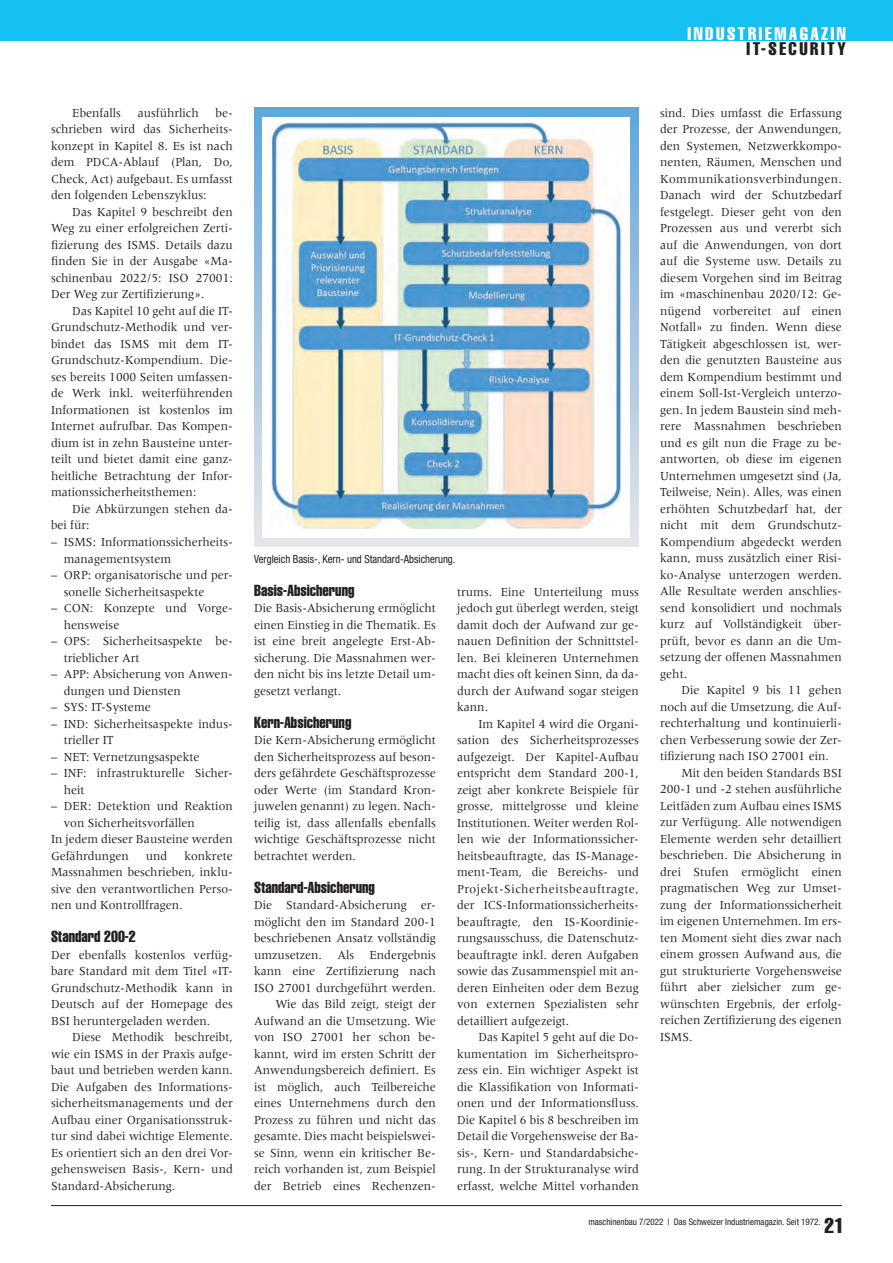
<style>
.page{position:relative;width:893px;height:1263px;background:#fff}
.page>*{position:absolute;margin:0;border:0;box-sizing:border-box;transform-origin:0 0}
.t1{font:extra-condensed 21px "Helvetica";color:#231f20}
.t2{font:extra-condensed 18px "Helvetica";letter-spacing:.14em;color:#fff}
.t3{font:extra-condensed 18px "Helvetica";letter-spacing:.14em;color:#231f20}
.UT{font:extra-condensed 15.75px "Helvetica";color:#231f20;scale:.95 1}
.Grundtext_Einzug{font:12.75px/16.5px "Meridien LT Std";color:#231f20;text-align:justify;scale:.95 1}
.Grundtext{font:12.75px/16.5px "Meridien LT Std";color:#231f20;scale:.95 1}
.Grundtext_Tab{font:12.75px/16.5px "Meridien LT Std";color:#231f20;scale:.95 1}
.Bildlegende{font:condensed 11.25px "Helvetica Neue";color:#231f20;scale:.95 1}
.t4{font:condensed 9px "Helvetica Neue";color:#231f20}
</style>
<div class="page">
<div style="left:0;top:0;width:893px;height:40px;background:#15c0f2"></div>
<svg style="left:254px;top:108px;width:385px;height:438px;background:#a2c6e2"></svg>
<div style="left:263px;top:117px;width:367px;height:420px;background:#fff"></div>
<img style="left:270px;top:122px;width:353px;height:407px">
<hr style="left:51px;top:1205px;width:791px;height:1px;background:#231f20">
<p class="t2" style="left:688px;top:23px;width:160px">INDUSTRIEMAGAZIN</p>
<p class="t3" style="left:746px;top:38px;width:101px">IT-SECURITY</p>
<p class="Grundtext_Einzug" style="left:51px;top:105px;width:193px;text-indent:164px">be&shy;schrieben wird das Sicherheits&shy;konzept in Kapitel 8. Es ist nach dem PDCA-Ablauf (Plan, Do, Check, Act) aufgebaut. Es umfasst den folgenden Lebenszyklus:</p>
<p class="Grundtext_Einzug" style="left:51px;top:204px;width:193px;text-indent:21px">Das Kapitel 9 beschreibt den Weg zu einer erfolgreichen Zerti&shy;fizierung des ISMS. Details dazu finden Sie in der Ausgabe «Ma&shy;schinenbau 2022/5: ISO 27001:<br>Der Weg zur Zertifizierung».</p>
<p class="Grundtext_Einzug" style="left:51px;top:303px;width:193px;text-indent:21px">Das Kapitel 10 geht auf die IT-Grundschutz-Methodik und ver&shy;bindet das ISMS mit dem IT-Grundschutz-Kompendium. Die&shy;ses bereits 1000 Seiten umfassen&shy;de Werk inkl. weiterführenden Informationen ist kostenlos im Internet aufrufbar. Das Kompen&shy;dium ist in zehn Bausteine unter&shy;teilt und bietet damit eine ganz&shy;heitliche Betrachtung der Infor&shy;mationssicherheitsthemen:</p>
<p class="Grundtext_Einzug" style="left:51px;top:500px;width:193px;text-indent:21px">Die Abkürzungen stehen da&shy;bei für:</p>
<p class="Grundtext_Tab" style="left:64px;top:534px;width:179px;text-indent:-13px">– ISMS: Informationssicherheits&shy;managementsystem</p>
<p class="Grundtext_Tab" style="left:64px;top:567px;width:179px;text-indent:-13px">– ORP: organisatorische und per&shy;sonelle Sicherheitsaspekte</p>
<p class="Grundtext_Tab" style="left:64px;top:600px;width:179px;text-indent:-13px">– CON: Konzepte und Vorge&shy;hensweise</p>
<p class="Grundtext_Tab" style="left:64px;top:633px;width:179px;text-indent:-13px">– OPS: Sicherheitsaspekte be&shy;trieblicher Art</p>
<p class="Grundtext_Tab" style="left:64px;top:666px;width:179px;text-indent:-13px">– APP: Absicherung von Anwen&shy;dungen und Diensten</p>
<p class="Grundtext_Tab" style="left:51px;top:699px;width:107px">– SYS: IT-Systeme</p>
<p class="Grundtext_Tab" style="left:64px;top:715px;width:177px;text-indent:-13px">– IND: Sicherheitsaspekte indus&shy;trieller IT</p>
<p class="Grundtext_Tab" style="left:51px;top:748px;width:158px">– NET: Vernetzungsaspekte</p>
<p class="Grundtext_Tab" style="left:64px;top:765px;width:179px;text-indent:-13px">– INF: infrastrukturelle Sicher&shy;heit</p>
<p class="Grundtext_Tab" style="left:64px;top:798px;width:179px;text-indent:-13px">– DER: Detektion und Reaktion von Sicherheitsvorfällen</p>
<p class="Grundtext" style="left:51px;top:831px;width:193px">In jedem dieser Bausteine werden<br>Gefährdungen</p>
<p class="Grundtext_Einzug" style="left:72px;top:105px;width:53px">Ebenfalls</p>
<p class="Grundtext_Einzug" style="left:138px;top:105px;width:66px">ausführlich</p>
<p class="Grundtext" style="left:51px;top:847px;width:193px;text-align:justify;text-indent:133px">konkrete Massnahmen beschrieben, inklu&shy;sive den verantwortlichen Perso&shy;nen und Kontrollfragen.</p>
<p class="UT" style="left:51px;top:926px;width:91px">Standard 200-2</p>
<p class="Grundtext" style="left:51px;top:946px;width:193px">Der ebenfalls kostenlos verfüg&shy;bare Standard mit dem Titel «IT-<br>Grundschutz-Methodik kann in<br>Deutsch auf der Homepage des<br>BSI heruntergeladen werden.</p>
<p class="Grundtext_Einzug" style="left:51px;top:1029px;width:193px;text-align:left;text-indent:21px">Diese Methodik beschreibt, wie ein ISMS in der Praxis aufge&shy;baut und betrieben werden kann.<br>Die Aufgaben des Informations&shy;sicherheitsmanagements und der<br>Aufbau einer Organisationsstruk&shy;tur sind dabei wichtige Elemente.<br>Es orientiert sich an den drei Vor&shy;gehensweisen Basis-, Kern- und<br>Standard-Absicherung.</p>
<p class="Grundtext" style="left:146px;top:847px;width:24px">und</p>
<p class="Bildlegende" style="left:254px;top:552px;width:213px">Vergleich Basis-, Kern- und Standard-Absicherung.</p>
<p class="UT" style="left:254px;top:580px;width:107px">Basis-Absicherung</p>
<p class="Grundtext" style="left:254px;top:600px;width:193px">Die Basis-Absicherung ermöglicht einen Einstieg in die Thematik. Es ist eine breit angelegte Erst-Ab&shy;sicherung. Die Massnahmen wer&shy;den nicht bis ins letzte Detail um&shy;gesetzt verlangt.</p>
<p class="UT" style="left:254px;top:712px;width:104px">Kern-Absicherung</p>
<p class="Grundtext" style="left:254px;top:732px;width:193px">Die Kern-Absicherung ermöglicht den Sicherheitsprozess auf beson&shy;ders gefährdete Geschäftsprozesse oder Werte (im Standard Kron&shy;juwelen genannt) zu legen. Nach&shy;teilig ist, dass allenfalls ebenfalls wichtige Geschäftsprozesse nicht betrachtet werden.</p>
<p class="UT" style="left:254px;top:877px;width:129px">Standard-Absicherung</p>
<p class="Grundtext" style="left:254px;top:897px;width:193px;text-align:justify">Die Standard-Absicherung er&shy;möglicht den im Standard 200-1 beschriebenen Ansatz vollständig umzusetzen. Als Endergebnis kann eine Zertifizierung nach ISO 27001 durchgeführt werden.</p>
<p class="Grundtext_Einzug" style="left:254px;top:996px;width:193px;text-indent:21px">Wie das Bild zeigt, steigt der Aufwand an die Umsetzung. Wie von ISO 27001 her schon be&shy;kannt, wird im ersten Schritt der Anwendungsbereich definiert. Es ist möglich, auch Teilbereiche eines Unternehmens durch den Prozess zu führen und nicht das gesamte. Dies macht beispielswei&shy;se Sinn, wenn ein kritischer Be&shy;reich vorhanden ist, zum Beispiel der Betrieb eines Rechenzen-</p>
<p class="Grundtext_Einzug" style="left:457px;top:583px;width:193px">trums. Eine Unterteilung muss jedoch gut überlegt werden, steigt damit doch der Aufwand zur ge&shy;nauen Definition der Schnittstel&shy;len. Bei kleineren Unternehmen macht dies oft keinen Sinn, da da&shy;durch der Aufwand sogar steigen kann.</p>
<p class="Grundtext_Einzug" style="left:457px;top:715px;width:193px;text-indent:21px">Im Kapitel 4 wird die Organi&shy;sation des Sicherheitsprozesses aufgezeigt. Der Kapitel-Aufbau entspricht dem Standard 200-1, zeigt aber konkrete Beispiele für grosse, mittelgrosse und kleine Institutionen. Weiter werden Rol&shy;len wie der Informationssicher&shy;heitsbeauftragte, das IS-Manage&shy;ment-Team, die Bereichs- und Projekt-Sicherheitsbeauftragte, der ICS-Informationssicherheits&shy;beauftragte, den IS-Koordinie&shy;rungsausschuss, die Datenschutz&shy;beauftragte inkl. deren Aufgaben sowie das Zusammenspiel mit an&shy;deren Einheiten oder dem Bezug von externen Spezialisten sehr detailliert aufgezeigt.</p>
<p class="Grundtext_Einzug" style="left:457px;top:1028px;width:193px;text-indent:21px">Das Kapitel 5 geht auf die Do&shy;kumentation im Sicherheitspro&shy;zess ein. Ein wichtiger Aspekt ist die Klassifikation von Informati&shy;onen und der Informationsfluss.<br>Die Kapitel 6 bis 8 beschreiben im Detail die Vorgehensweise der Ba&shy;sis-, Kern- und Standardabsiche&shy;rung. In der Strukturanalyse wird erfasst, welche Mittel vorhanden</p>
<p class="Grundtext_Einzug" style="left:660px;top:104px;width:193px">sind. Dies umfasst die Erfassung der Prozesse, der Anwendungen, den Systemen, Netzwerkkompo&shy;nenten, Räumen, Menschen und Kommunikationsverbindungen.<br>Danach wird der Schutzbedarf festgelegt. Dieser geht von den Prozessen aus und vererbt sich auf die Anwendungen, von dort auf die Systeme usw. Details zu diesem Vorgehen sind im Beitrag im «maschinenbau 2020/12: Ge&shy;nügend vorbereitet auf einen Notfall» zu finden. Wenn diese Tätigkeit abgeschlossen ist, wer&shy;den die genutzten Bausteine aus dem Kompendium bestimmt und einem Soll-Ist-Vergleich unterzo&shy;gen. In jedem Baustein sind meh&shy;rere Massnahmen beschrieben und es gilt nun die Frage zu be&shy;antworten, ob diese im eigenen Unternehmen umgesetzt sind (Ja, Teilweise, Nein). Alles, was einen erhöhten Schutzbedarf hat, der nicht mit dem Grundschutz-Kompendium abgedeckt werden kann, muss zusätzlich einer Risi&shy;ko-Analyse unterzogen werden.<br>Alle Resultate werden anschlies&shy;send konsolidiert und nochmals kurz auf Vollständigkeit über&shy;prüft, bevor es dann an die Um&shy;setzung der offenen Massnahmen geht.</p>
<p class="Grundtext_Einzug" style="left:660px;top:682px;width:193px;text-indent:21px">Die Kapitel 9 bis 11 gehen noch auf die Umsetzung, die Auf&shy;rechterhaltung und kontinuierli&shy;chen Verbesserung sowie der Zer&shy;tifizierung nach ISO 27001 ein.</p>
<p class="Grundtext_Einzug" style="left:660px;top:764px;width:193px;text-indent:21px">Mit den beiden Standards BSI 200-1 und -2 stehen ausführliche Leitfäden zum Aufbau eines ISMS zur Verfügung. Alle notwendigen Elemente werden sehr detailliert beschrieben. Die Absicherung in drei Stufen ermöglicht einen pragmatischen Weg zur Umset&shy;zung der Informationssicherheit im eigenen Unternehmen. Im ers&shy;ten Moment sieht dies zwar nach einem grossen Aufwand aus, die gut strukturierte Vorgehensweise führt aber zielsicher zum ge&shy;wünschten Ergebnis, der erfolg&shy;reichen Zertifizierung des eigenen ISMS.</p>
<p class="t4" style="left:588px;top:1216px;width:234px">maschinenbau 7/2022 | Das Schweizer Industriemagazin. Seit 1972.</p>
<p class="t1" style="left:825px;top:1212px;width:21px">21</p>
</div>
